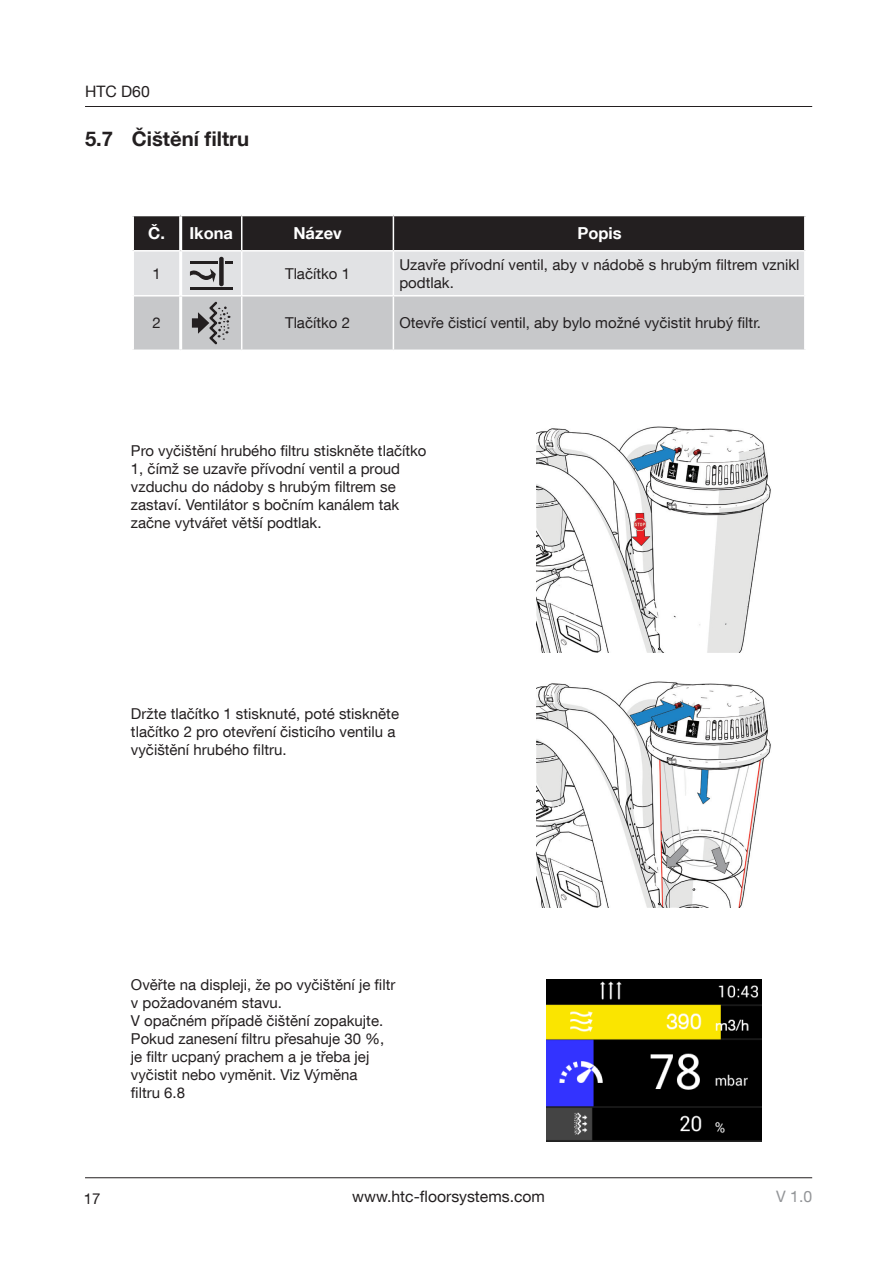
<style>
.page{position:relative;width:893px;height:1263px;background:#fff}
.page>*{position:absolute;margin:0;border:0;box-sizing:border-box;transform-origin:0 0}
.t1{font:700 20.25px "Helvetica Neue LT Com";color:#231f20}
.Tabell_Rubrik_Text_c{font:700 16.5px "Helvetica Neue LT Com";color:#fff}
.t2{font:15.75px "Helvetica Neue LT Com";color:#231f20}
.t3{font:15.75px "Helvetica Neue LT Com";color:#939598}
.Text_indraget_15{font:15px/18px "Helvetica Neue LT Com";color:#231f20}
.Tabell_Text{font:15px/18px "Helvetica Neue LT Com";color:#231f20}
.Tabell_Text_centrera{font:15px "Helvetica Neue LT Com";color:#231f20}
</style>
<div class="page">
<hr style="left:85px;top:1177px;width:727px;height:1px;background:#231f20">
<hr style="left:85px;top:106px;width:727px;height:1px;background:#231f20">
<img style="left:536px;top:426px;width:235px;height:227px">
<img style="left:536px;top:681px;width:235px;height:227px">
<svg style="left:132px;top:215px;width:674px;height:135px;background:#a7a7a9"></svg>
<img style="left:546px;top:980px;width:216px;height:161px">
<p class="t2" style="left:85px;top:82px;width:66px">HTC D60</p>
<p class="t1" style="left:85px;top:126px;width:166px">5.7 Čištění filtru</p>
<p class="Tabell_Rubrik_Text_c" style="left:148px;top:222px;width:18px">Č.</p>
<p class="Tabell_Rubrik_Text_c" style="left:189px;top:222px;width:45px">Ikona</p>
<p class="Tabell_Rubrik_Text_c" style="left:293px;top:222px;width:50px">Název</p>
<p class="Tabell_Rubrik_Text_c" style="left:577px;top:222px;width:46px">Popis</p>
<p class="Tabell_Text_centrera" style="left:152px;top:264px;width:10px">1</p>
<p class="Tabell_Text_centrera" style="left:285px;top:264px;width:67px">Tlačítko 1</p>
<p class="Tabell_Text" style="left:399px;top:255px;width:402px">Uzavře přívodní ventil, aby v nádobě s hrubým filtrem vznikl podtlak.</p>
<p class="Tabell_Text_centrera" style="left:152px;top:314px;width:10px">2</p>
<p class="Tabell_Text_centrera" style="left:285px;top:314px;width:67px">Tlačítko 2</p>
<p class="Tabell_Text" style="left:399px;top:314px;width:363px">Otevře čisticí ventil, aby bylo možné vyčistit hrubý filtr.</p>
<p class="Text_indraget_15" style="left:131px;top:441px;width:297px">Pro vyčištění hrubého filtru stiskněte tlačítko 1, čímž se uzavře přívodní ventil a proud vzduchu do nádoby s hrubým filtrem se zastaví. Ventilátor s bočním kanálem tak začne vytvářet větší podtlak.</p>
<p class="Text_indraget_15" style="left:131px;top:704px;width:270px">Držte tlačítko 1 stisknuté, poté stiskněte tlačítko 2 pro otevření čisticího ventilu a vyčištění hrubého filtru.</p>
<p class="Text_indraget_15" style="left:131px;top:976px;width:266px">Ověřte na displeji, že po vyčištění je filtr v požadovaném stavu.</p>
<p class="Text_indraget_15" style="left:131px;top:1012px;width:254px">V opačném případě čištění zopakujte.</p>
<p class="Text_indraget_15" style="left:131px;top:1030px;width:255px">Pokud zanesení filtru přesahuje 30 %,</p>
<p class="Text_indraget_15" style="left:131px;top:1048px;width:240px">je filtr ucpaný prachem a je třeba jej vyčistit nebo vyměnit. Viz Výměna filtru 6.8</p>
<p class="Text_indraget_15" style="left:84px;top:1189px;width:18px">17</p>
<p class="t2" style="left:352px;top:1187px;width:194px">www.htc-floorsystems.com</p>
<p class="t3" style="left:776px;top:1187px;width:37px">V 1.0</p>
</div>
